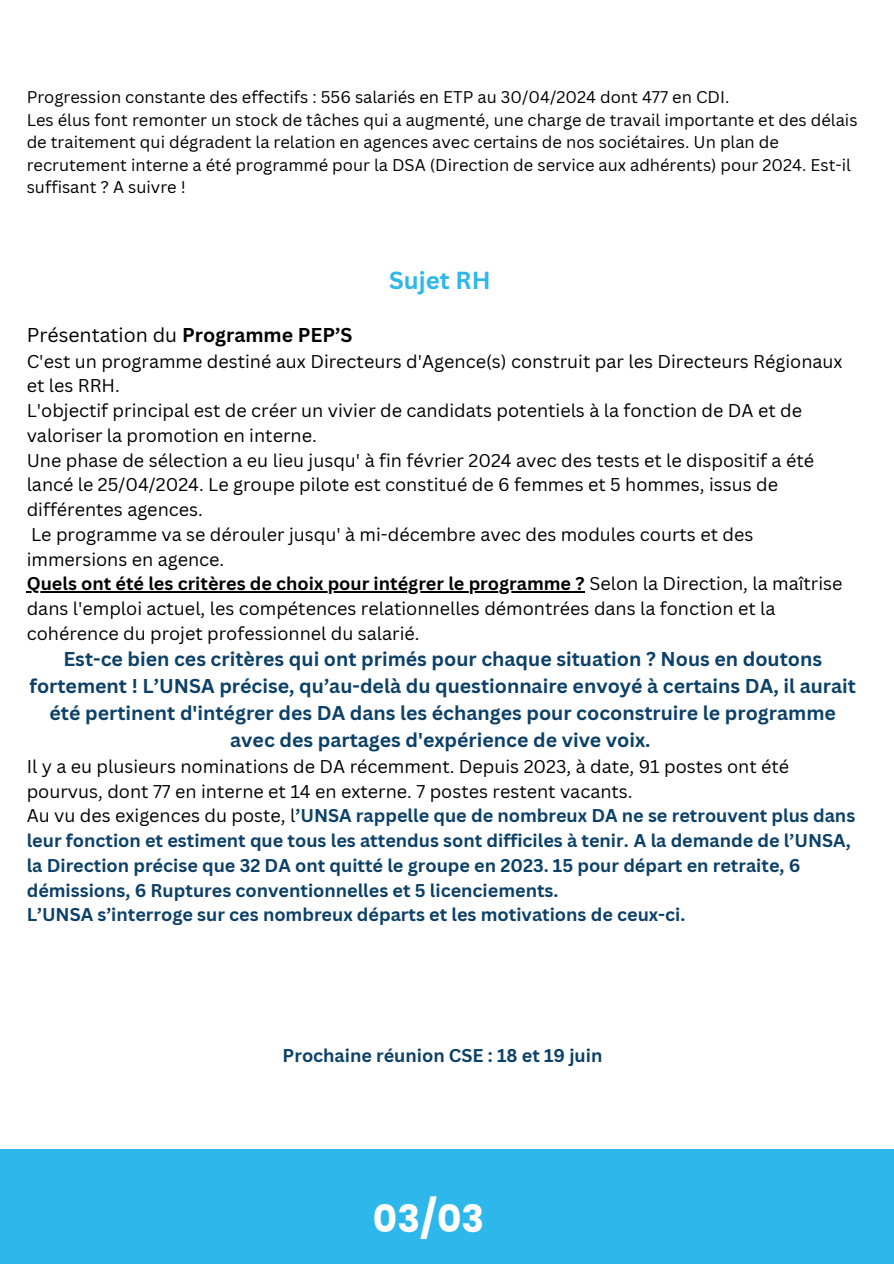
<style>
.page{position:relative;width:894px;height:1264px;background:#fff}
.page>*{position:absolute;margin:0;border:0;box-sizing:border-box;transform-origin:0 0}
.t1{font:700 37.5px "Poppins";color:#fff}
.t2{font:700 24px "Canva Sans";color:#2eb7eb}
.t3{font:700 19.5px/27px "Canva Sans";color:#0b4068;text-align:center}
.t4{font:19.5px "Canva Sans";color:#000}
.t5{font:18px/24.8px "Canva Sans";color:#000}
.t6{font:700 18px/24.8px "Canva Sans";color:#0b4068}
.t7{font:16.5px/22.5px "Canva Sans";color:#000}
.s1{font-weight:700}
.s2{font-weight:400;color:#000}
</style>
<div class="page">
<div style="left:0;top:1148px;width:893px;height:115px;background:#2eb7eb"></div>
<hr style="left:27px;top:591px;width:558px;height:1px;background:#000">
<p class="t7" style="left:27px;top:85px;width:704px">Progression constante des effectifs : 556 salariés en ETP au 30/04/2024 dont 477 en CDI.</p>
<h2 class="t7" style="left:27px;top:108px;width:832px">Les élus font remonter un stock de tâches qui a augmenté, une charge de travail importante et des délais de traitement qui dégradent la relation en agences avec certains de nos sociétaires. Un plan de recrutement interne a été programmé pour la DSA (Direction de service aux adhérents) pour 2024. Est-il suffisant ? A suivre !</h2>
<h4 class="t2" style="left:389px;top:263px;width:103px">Sujet RH</h4>
<h3 class="t4" style="left:27px;top:321px;width:327px">Présentation du <span class="s1">Programme PEP’S</span></h3>
<h3 class="t5" style="left:27px;top:348px;width:817px">C'est un programme destiné aux Directeurs d'Agence(s) construit par les Directeurs Régionaux et les RRH.<br>L'objectif principal est de créer un vivier de candidats potentiels à la fonction de DA et de valoriser la promotion en interne.<br>Une phase de sélection a eu lieu jusqu' à fin février 2024 avec des tests et le dispositif a été lancé le 25/04/2024. Le groupe pilote est constitué de 6 femmes et 5 hommes, issus de différentes agences.<br>Le programme va se dérouler jusqu' à mi-décembre avec des modules courts et des immersions en agence.</h3>
<h1 class="t5" style="left:27px;top:571px;width:817px"><span class="s1">Quels ont été les critères de choix pour intégrer le programme ?</span> Selon la Direction, la maîtrise dans l'emploi actuel, les compétences relationnelles démontrées dans la fonction et la cohérence du projet professionnel du salarié.</h1>
<h1 class="t3" style="left:29px;top:644px;width:827px">Est-ce bien ces critères qui ont primés pour chaque situation ? Nous en doutons fortement ! L’UNSA précise, qu’au-delà du questionnaire envoyé à certains DA, il aurait été pertinent d'intégrer des DA dans les échanges pour coconstruire le programme avec des partages d'expérience de vive voix.</h1>
<h1 class="t6" style="left:27px;top:753px;width:829px"><span class="s2">Il y a eu plusieurs nominations de DA récemment. Depuis 2023, à date, 91 postes ont été pourvus, dont 77 en interne et 14 en externe. 7 postes restent vacants.<br>Au vu des exigences du poste, l</span>’UNSA rappelle que de nombreux DA ne se retrouvent plus dans leur fonction et estiment que tous les attendus sont difficiles à tenir. A la demande de l’UNSA, la Direction précise que 32 DA ont quitté le groupe en 2023. 15 pour départ en retraite, 6 démissions, 6 Ruptures conventionnelles et 5 licenciements.<br>L’UNSA s’interroge sur ces nombreux départs et les motivations de ceux-ci.</h1>
<h1 class="t6" style="left:282px;top:1042px;width:321px">Prochaine réunion CSE : 18 et 19 juin</h1>
<p class="t1" style="left:373px;top:1192px;width:113px">03/03</p>
</div>
